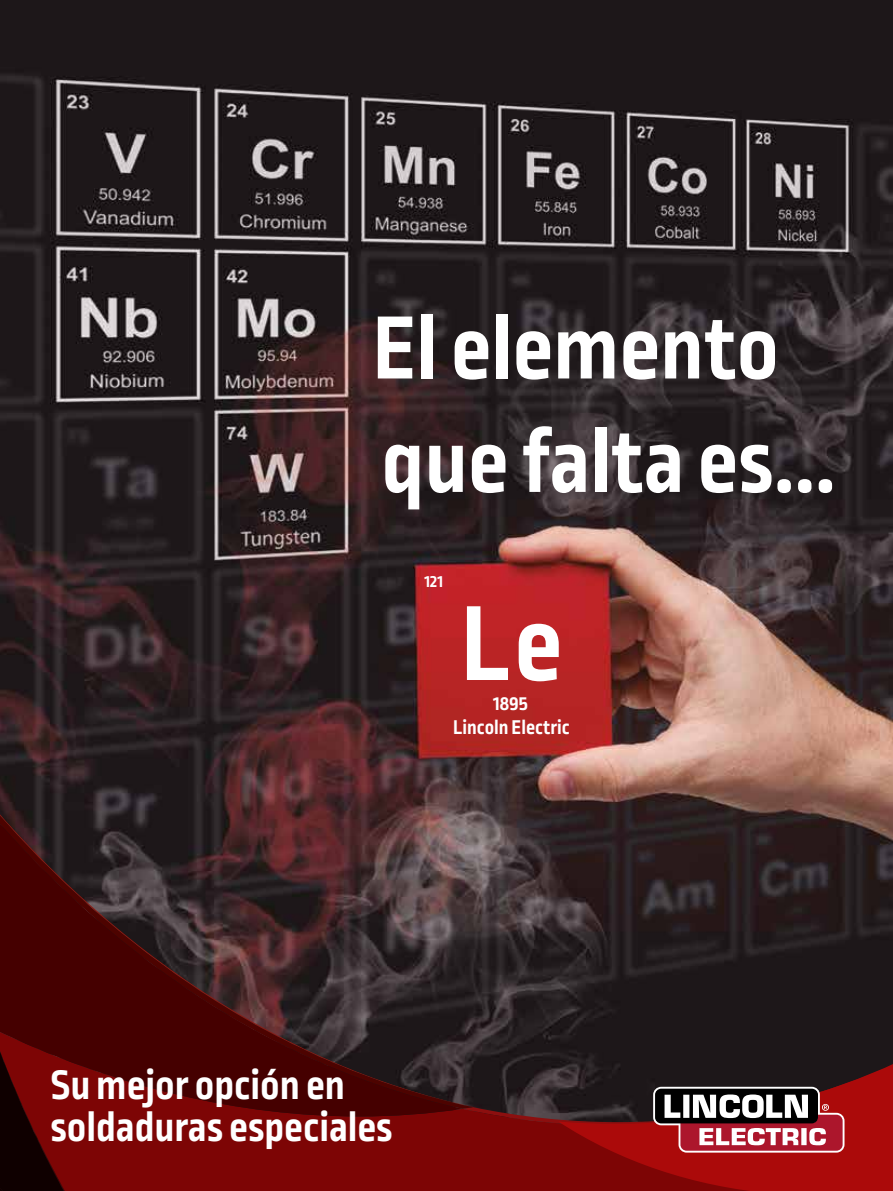
<style>
.page{position:relative;width:893px;height:1191px;background:#fff}
.page>*{position:absolute;margin:0;border:0;box-sizing:border-box;transform-origin:0 0}
.t1{font:700 112.5px "Ropa Sans Pro";color:#fff}
.t2{font:700 94.5px/113.4px "Ropa Sans Pro";color:#fff}
.t3{font:700 43.5px/42px "Ropa Sans Pro";color:#fff}
.t4{font:700 21px/24.3px "Ropa Sans Pro";color:#fff;text-align:center}
.t5{font:700 18px "Ropa Sans Pro";color:#fff}
</style>
<div class="page">
<img style="left:0;top:0;width:893px;height:990px">
<svg style="left:83px;top:995px;width:475px;height:196px;background:#6b0c0c"></svg>
<svg style="left:0;top:1116px;width:83px;height:75px;background:#410202"></svg>
<svg style="left:0;top:766px;width:473px;height:342px;background:#403133"></svg>
<svg style="left:0;top:769px;width:463px;height:347px;background:#441c1e"></svg>
<svg style="left:558px;top:991px;width:335px;height:200px;background:#4d1314"></svg>
<svg style="left:653px;top:1086px;width:191px;height:66px"></svg>
<h2 class="t2" style="left:372px;top:296px;width:465px">El elemento que falta es...</h2>
<p class="t5" style="left:424px;top:571px;width:20px">121</p>
<h1 class="t1" style="left:461px;top:579px;width:103px">Le</h1>
<p class="t4" style="left:453px;top:692px;width:118px">1895<br>Lincoln Electric</p>
<p class="t3" style="left:50px;top:1066px;width:344px">Su mejor opción en soldaduras especiales</p>
</div>
